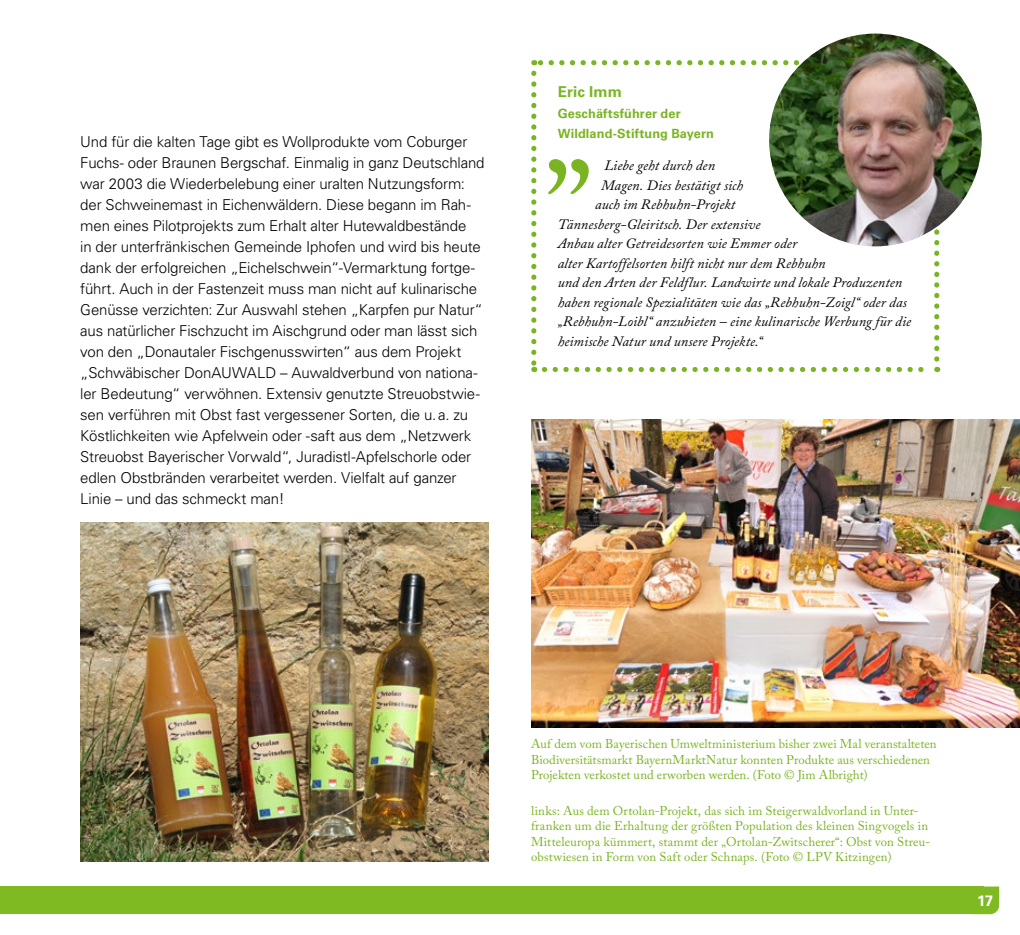
<style>
.page{position:relative;width:1020px;height:935px;background:#fff}
.page>*{position:absolute;margin:0;border:0;box-sizing:border-box;transform-origin:0 0}
.t1{font:300 15px/21px "Univers LT Std";letter-spacing:-.01em;color:#000}
.t2{font:700 15px "Univers LT Std";letter-spacing:.01em;color:#7ab422}
.t3{font:700 15px "Univers LT Std";color:#fff}
.t4{font:italic 14.25px "Adobe Caslon Pro";letter-spacing:.005em;color:#000}
.t5{font:12.75px/15.3px "Adobe Caslon Pro";letter-spacing:.01em;color:#7ab422}
.t6{font:700 12.75px/19.5px "Univers LT Std";letter-spacing:.01em;color:#7ab422}
</style>
<div class="page">
<img style="left:80px;top:523px;width:409px;height:338px">
<img style="left:531px;top:419px;width:489px;height:308px">
<div style="left:0;top:886px;width:984px;height:28px;background:#7fba23"></div>
<svg style="left:984px;top:886px;width:15px;height:28px"></svg>
<svg style="left:544px;top:367px;width:380px;height:5px"></svg>
<svg style="left:531px;top:73px;width:5px;height:299px"></svg>
<svg style="left:819px;top:223px;width:123px;height:136px"></svg>
<svg style="left:534px;top:60px;width:271px;height:5px"></svg>
<svg style="left:548px;top:159px;width:41px;height:35px"></svg>
<img style="left:769px;top:34px;width:213px;height:212px;border-radius:106px">
<p class="t1" style="left:80px;top:131px;width:406px">Und für die kalten Tage gibt es Wollprodukte vom Coburger Fuchs- oder Braunen Bergschaf. Einmalig in ganz Deutschland war 2003 die Wiederbelebung einer uralten Nutzungsform: der Schweinemast in Eichenwäldern. Diese begann im Rah&shy;men eines Pilotprojekts zum Erhalt alter Hutewaldbestände<br>in der unterfränkischen Gemeinde Iphofen und wird bis heute dank der erfolgreichen „Eichelschwein“-Vermarktung fortge&shy;führt. Auch in der Fastenzeit muss man nicht auf kulinarische Genüsse verzichten: Zur Auswahl stehen „Karpfen pur Natur“ aus natürlicher Fischzucht im Aischgrund oder man lässt sich von den „Donautaler Fischgenusswirten“ aus dem Projekt „Schwäbischer DonAUWALD – Auwaldverbund von nationa&shy;ler Bedeutung“ verwöhnen. Extensiv genutzte Streuobstwie&shy;sen verführen mit Obst fast vergessener Sorten, die u. a. zu Köstlichkeiten wie Apfelwein oder -saft aus dem „Netzwerk Streuobst Bayerischer Vorwald“, Juradistl-Apfelschorle oder edlen Obstbränden verarbeitet werden. Vielfalt auf ganzer Linie – und das schmeckt man!</p>
<p class="t2" style="left:558px;top:83px;width:66px">Eric Imm</p>
<p class="t6" style="left:558px;top:104px;width:158px">Geschäftsführer der<br>Wildland-Stiftung Bayern</p>
<p class="t4" style="left:605px;top:157px;width:112px">Liebe geht durch den</p>
<p class="t4" style="left:601px;top:176px;width:144px">Magen. Dies bestätigt sich</p>
<p class="t4" style="left:595px;top:196px;width:142px">auch im Rebhuhn-Projekt</p>
<p class="t4" style="left:558px;top:215px;width:204px">Tännesberg-Gleiritsch. Der extensive</p>
<p class="t4" style="left:558px;top:235px;width:241px">Anbau alter Getreidesorten wie Emmer oder</p>
<p class="t4" style="left:558px;top:254px;width:269px">alter Kartoffelsorten hilft nicht nur dem Rebhuhn</p>
<p class="t4" style="left:558px;top:274px;width:346px">und den Arten der Feldflur. Landwirte und lokale Produzenten</p>
<p class="t4" style="left:558px;top:293px;width:351px">haben regionale Spezialitäten wie das „Rebhuhn-Zoigl“ oder das</p>
<p class="t4" style="left:558px;top:313px;width:355px">„Rebhuhn-Loibl“ anzubieten – eine kulinarische Werbung für die</p>
<p class="t4" style="left:558px;top:332px;width:206px">heimische Natur und unsere Projekte.“</p>
<p class="t5" style="left:531px;top:736px;width:407px">Auf dem vom Bayerischen Umweltministerium bisher zwei Mal veranstalteten<br>Biodiversitätsmarkt BayernMarktNatur konnten Produkte aus verschiedenen<br>Projekten verkostet und erworben werden. (Foto © Jim Albright)</p>
<p class="t5" style="left:531px;top:803px;width:401px">links: Aus dem Ortolan-Projekt, das sich im Steigerwaldvorland in Unter&shy;franken um die Erhaltung der größten Population des kleinen Singvogels in Mitteleuropa kümmert, stammt der „Ortolan-Zwitscherer“: Obst von Streu&shy;obstwiesen in Form von Saft oder Schnaps. (Foto © LPV Kitzingen)</p>
<p class="t3" style="left:977px;top:891px;width:18px">17</p>
</div>
